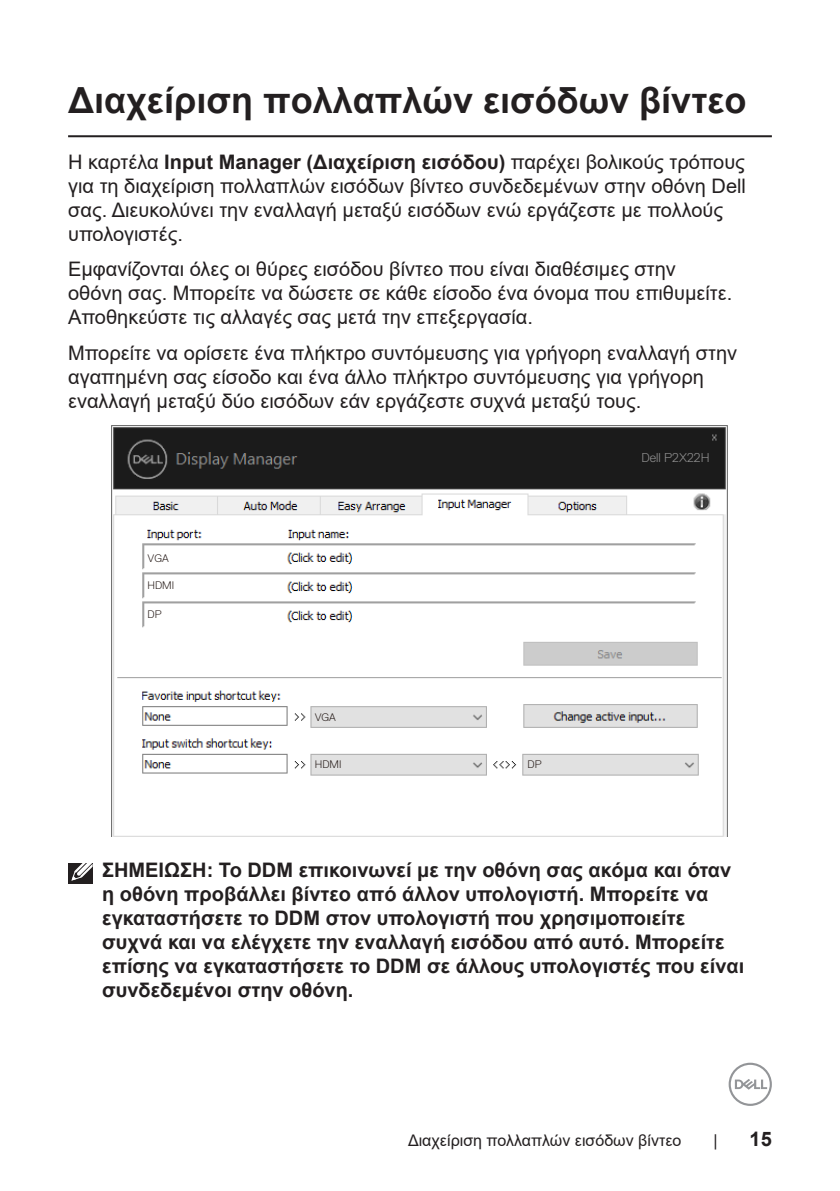
<style>
.page{position:relative;width:840px;height:1191px;background:#fff}
.page>*{position:absolute;margin:0;border:0;box-sizing:border-box;transform-origin:0 0}
.Head_1{font:700 36px "Arial";color:#231f20}
.Paragraph{font:20px/24px "Arial";color:#231f20}
.Note{font:700 20px/24px "Arial";color:#231f20}
.t1{font:16px "Arial";color:#231f20}
.t2{font:300 12.8px "Dell Replica";color:#939393}
.t3{font:300 11px "Dell Replica";color:#231815}
.s1{font-weight:700}
</style>
<div class="page">
<svg style="left:728px;top:1062px;width:43px;height:44px"></svg>
<hr style="left:68px;top:135px;width:703px;height:2px;background:#231f20">
<img style="left:111px;top:425px;width:617px;height:411px">
<div style="left:146px;top:580px;width:40px;height:13px;background:#fff"></div>
<div style="left:146px;top:550px;width:18px;height:13px;background:#fff"></div>
<div style="left:312px;top:710px;width:39px;height:13px;background:#e1e1e1"></div>
<div style="left:525px;top:758px;width:38px;height:13px;background:#e1e1e1"></div>
<div style="left:312px;top:758px;width:39px;height:13px;background:#e1e1e1"></div>
<div style="left:146px;top:608px;width:80px;height:13px;background:#fff"></div>
<div style="left:68px;top:863px;width:24px;height:21px;background:#231f20"></div>
<svg style="left:71px;top:863px;width:22px;height:18px"></svg>
<p class="Head_1" style="left:68px;top:75px;width:679px">Διαχείριση πολλαπλών εισόδων βίντεο</p>
<p class="Paragraph" style="left:68px;top:150px;width:679px">Η καρτέλα <span class="s1">Input Manager (Διαχείριση εισόδου)</span> παρέχει βολικούς τρόπους για τη διαχείριση πολλαπλών εισόδων βίντεο συνδεδεμένων στην οθόνη Dell σας. Διευκολύνει την εναλλαγή μεταξύ εισόδων ενώ εργάζεστε με πολλούς υπολογιστές.</p>
<p class="Paragraph" style="left:68px;top:257px;width:665px">Εμφανίζονται όλες οι θύρες εισόδου βίντεο που είναι διαθέσιμες στην οθόνη σας. Μπορείτε να δώσετε σε κάθε είσοδο ένα όνομα που επιθυμείτε.<br>Αποθηκεύστε τις αλλαγές σας μετά την επεξεργασία.</p>
<p class="Paragraph" style="left:68px;top:340px;width:670px">Μπορείτε να ορίσετε ένα πλήκτρο συντόμευσης για γρήγορη εναλλαγή στην αγαπημένη σας είσοδο και ένα άλλο πλήκτρο συντόμευσης για γρήγορη εναλλαγή μεταξύ δύο εισόδων εάν εργάζεστε συχνά μεταξύ τους.</p>
<p class="t3" style="left:147px;top:552px;width:23px">VGA</p>
<p class="t3" style="left:147px;top:579px;width:28px">HDMI</p>
<p class="t3" style="left:147px;top:607px;width:15px">DP</p>
<p class="t3" style="left:314px;top:710px;width:23px">VGA</p>
<p class="t3" style="left:314px;top:758px;width:28px">HDMI</p>
<p class="t3" style="left:527px;top:758px;width:15px">DP</p>
<p class="t2" style="left:641px;top:451px;width:69px">Dell P2X22H</p>
<p class="Note" style="left:102px;top:858px;width:643px">ΣΗΜΕΙΩΣΗ: Το DDM επικοινωνεί με την οθόνη σας ακόμα και όταν η οθόνη προβάλλει βίντεο από άλλον υπολογιστή. Μπορείτε να εγκαταστήσετε το DDM στον υπολογιστή που χρησιμοποιείτε συχνά και να ελέγχετε την εναλλαγή εισόδου από αυτό. Μπορείτε επίσης να εγκαταστήσετε το DDM σε άλλους υπολογιστές που είναι συνδεδεμένοι στην οθόνη.</p>
<p class="t1" style="left:408px;top:1129px;width:275px">Διαχείριση πολλαπλών εισόδων βίντεο</p>
<p class="t1" style="left:713px;top:1129px;width:6px">|</p>
<p class="Note" style="left:749px;top:1127px;width:24px">15</p>
</div>
